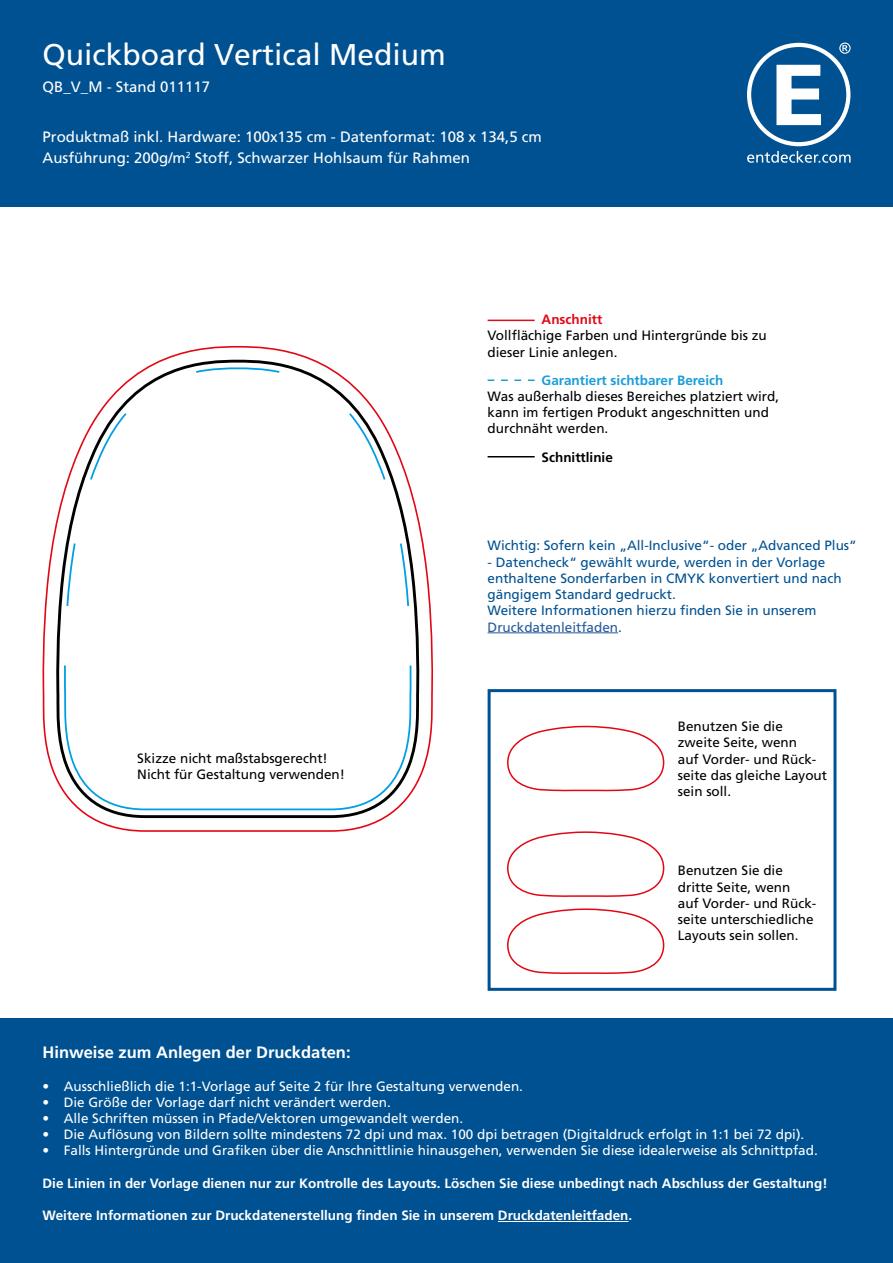
<style>
.page{position:relative;width:893px;height:1263px;background:#fff}
.page>*{position:absolute;margin:0;border:0;box-sizing:border-box;transform-origin:0 0}
.t1{font:30px "Frutiger LT Std";color:#fff}
.t2{font:700 16.5px "Frutiger LT Std";color:#fff}
.t3{font:15px/21px "Frutiger LT Std";color:#fff}
.t4{font:13.5px/16.2px "Frutiger LT Std";color:#000}
.t5{font:13.5px "Frutiger LT Std";color:#fff}
.t6{font:13.5px/16.2px "Frutiger LT Std";color:#005191}
.t7{font:700 13.5px "Frutiger LT Std";color:#fff}
.t8{font:700 13.5px "Frutiger LT Std";color:#1b9dd9}
.t9{font:700 13.5px "Frutiger LT Std";color:#000}
.t10{font:700 13.5px "Frutiger LT Std";color:#e30917}
.s1{color:#275b9b}
</style>
<div class="page">
<div style="left:0;top:1018px;width:893px;height:245px;background:#005191"></div>
<div style="left:0;top:0;width:893px;height:206px;background:#005191"></div>
<svg style="left:747px;top:43px;width:104px;height:120px"></svg>
<hr style="left:498px;top:1221px;width:130px;height:1px;background:#fff">
<hr style="left:488px;top:320px;width:47px;height:1px;background:#e30c1a">
<svg style="left:488px;top:379px;width:47px;height:2px"></svg>
<hr style="left:488px;top:456px;width:47px;height:1px;background:#000">
<hr style="left:488px;top:632px;width:130px;height:1px;background:#275b9b">
<div style="left:488px;top:689px;width:348px;height:302px;border:3px solid #005191"></div>
<svg style="left:507px;top:725px;width:158px;height:67px"></svg>
<svg style="left:507px;top:831px;width:158px;height:66px"></svg>
<svg style="left:507px;top:908px;width:158px;height:66px"></svg>
<svg style="left:42px;top:346px;width:391px;height:486px"></svg>
<h1 class="t1" style="left:43px;top:37px;width:405px">Quickboard Vertical Medium</h1>
<p class="t3" style="left:43px;top:76px;width:169px">QB_V_M - Stand 011117</p>
<p class="t3" style="left:43px;top:126px;width:501px">Produktmaß inkl. Hardware: 100x135 cm - Datenformat: 108 x 134,5 cm<br>Ausführung: 200g/m<sup>2</sup> Stoff, Schwarzer Hohlsaum für Rahmen</p>
<p class="t10" style="left:542px;top:311px;width:62px">Anschnitt</p>
<p class="t4" style="left:488px;top:328px;width:281px">Vollflächige Farben und Hintergründe bis zu dieser Linie anlegen.</p>
<p class="t8" style="left:542px;top:372px;width:183px">Garantiert sichtbarer Bereich</p>
<p class="t4" style="left:488px;top:388px;width:293px">Was außerhalb dieses Bereiches platziert wird, kann im fertigen Produkt angeschnitten und durchnäht werden.</p>
<p class="t9" style="left:542px;top:449px;width:73px">Schnittlinie</p>
<p class="t4" style="left:137px;top:750px;width:209px">Skizze nicht maßstabsgerecht!<br>Nicht für Gestaltung verwenden!</p>
<p class="t6" style="left:488px;top:538px;width:371px">Wichtig: Sofern kein „All-Inclusive“- oder „Advanced Plus“</p>
<p class="t6" style="left:488px;top:554px;width:356px">- Datencheck“ gewählt wurde, werden in der Vorlage enthaltene Sonderfarben in CMYK konvertiert und nach gängigem Standard gedruckt.<br>Weitere Informationen hierzu finden Sie in unserem <span class="s1">Druckdatenleitfaden</span>.</p>
<p class="t4" style="left:678px;top:718px;width:151px">Benutzen Sie die zweite Seite, wenn<br>auf Vorder- und Rück&shy;seite das gleiche Layout sein soll.</p>
<p class="t4" style="left:678px;top:863px;width:140px">Benutzen Sie die dritte Seite, wenn<br>auf Vorder- und Rück&shy;seite unterschiedliche<br>Layouts sein sollen.</p>
<p class="t2" style="left:43px;top:1043px;width:310px">Hinweise zum Anlegen der Druckdaten:</p>
<p class="t5" style="left:43px;top:1078px;width:482px">• Ausschließlich die 1:1-Vorlage auf Seite 2 für Ihre Gestaltung verwenden.</p>
<p class="t5" style="left:43px;top:1094px;width:350px">• Die Größe der Vorlage darf nicht verändert werden.</p>
<p class="t5" style="left:43px;top:1110px;width:422px">• Alle Schriften müssen in Pfade/Vektoren umgewandelt werden.</p>
<p class="t5" style="left:43px;top:1126px;width:763px">• Die Auflösung von Bildern sollte mindestens 72 dpi und max. 100 dpi betragen (Digitaldruck erfolgt in 1:1 bei 72 dpi).</p>
<p class="t5" style="left:43px;top:1143px;width:777px">• Falls Hintergründe und Grafiken über die Anschnittlinie hinausgehen, verwenden Sie diese idealerweise als Schnittpfad.</p>
<p class="t7" style="left:43px;top:1175px;width:787px">Die Linien in der Vorlage dienen nur zur Kontrolle des Layouts. Löschen Sie diese unbedingt nach Abschluss der Gestaltung!</p>
<p class="t7" style="left:43px;top:1207px;width:591px">Weitere Informationen zur Druckdatenerstellung finden Sie in unserem Druckdatenleitfaden.</p>
</div>
